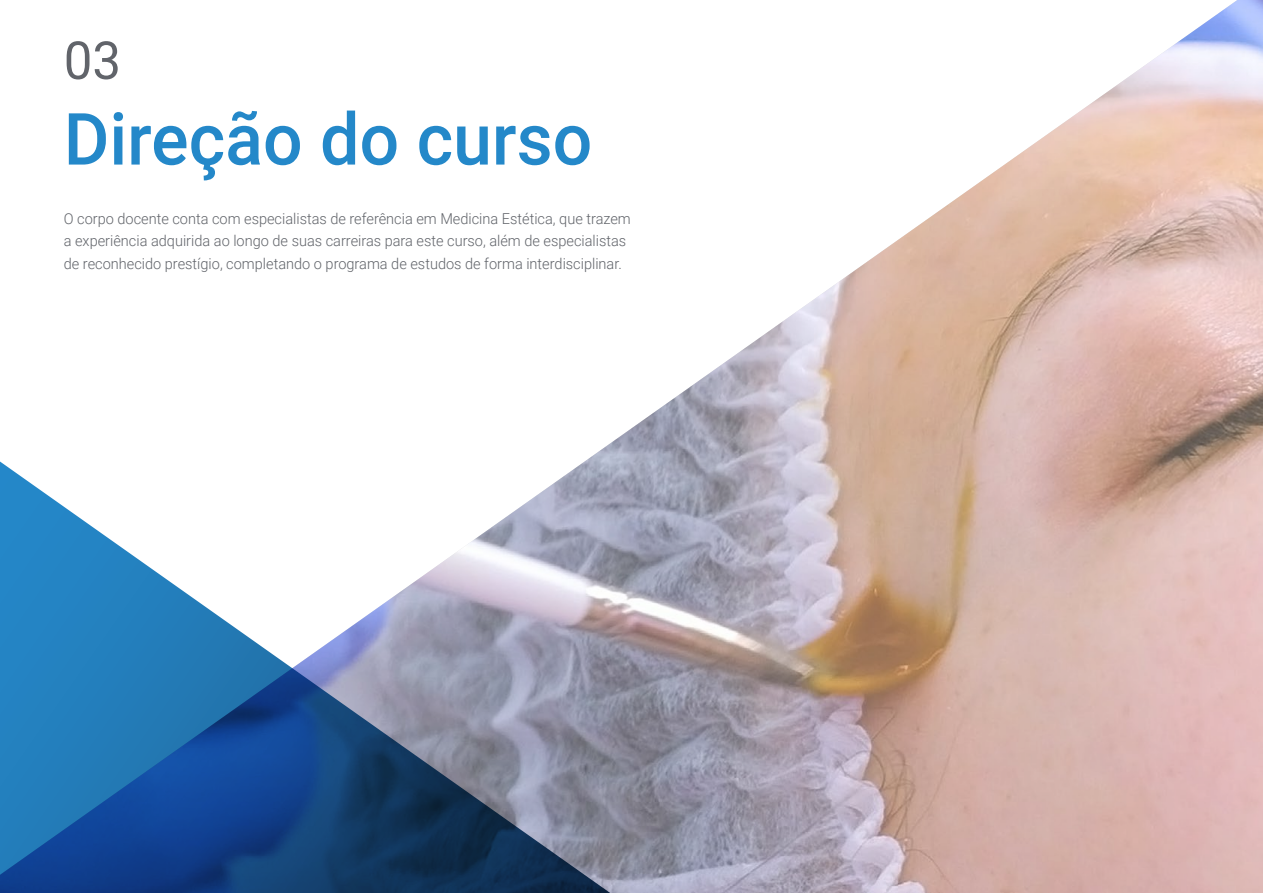
<style>
.page{position:relative;width:1263px;height:893px;background:#fff}
.page>*{position:absolute;margin:0;border:0;box-sizing:border-box;transform-origin:0 0}
.t1{font:500 72px "Roboto";color:#2488c9}
.t2{font:52.5px "Roboto";color:#61646a}
.t3{font:300 15px/22.5px "Roboto";color:#61646a}
</style>
<div class="page">
<img style="left:607px;top:0;width:656px;height:893px">
<svg style="left:0;top:446px;width:640px;height:447px"></svg>
<h2 class="t2" style="left:64px;top:24px;width:59px">03</h2>
<h1 class="t1" style="left:64px;top:89px;width:530px">Direção do curso</h1>
<p class="t3" style="left:64px;top:207px;width:569px">O corpo docente conta com especialistas de referência em Medicina Estética, que trazem a experiência adquirida ao longo de suas carreiras para este curso, além de especialistas de reconhecido prestígio, completando o programa de estudos de forma interdisciplinar.</p>
</div>
